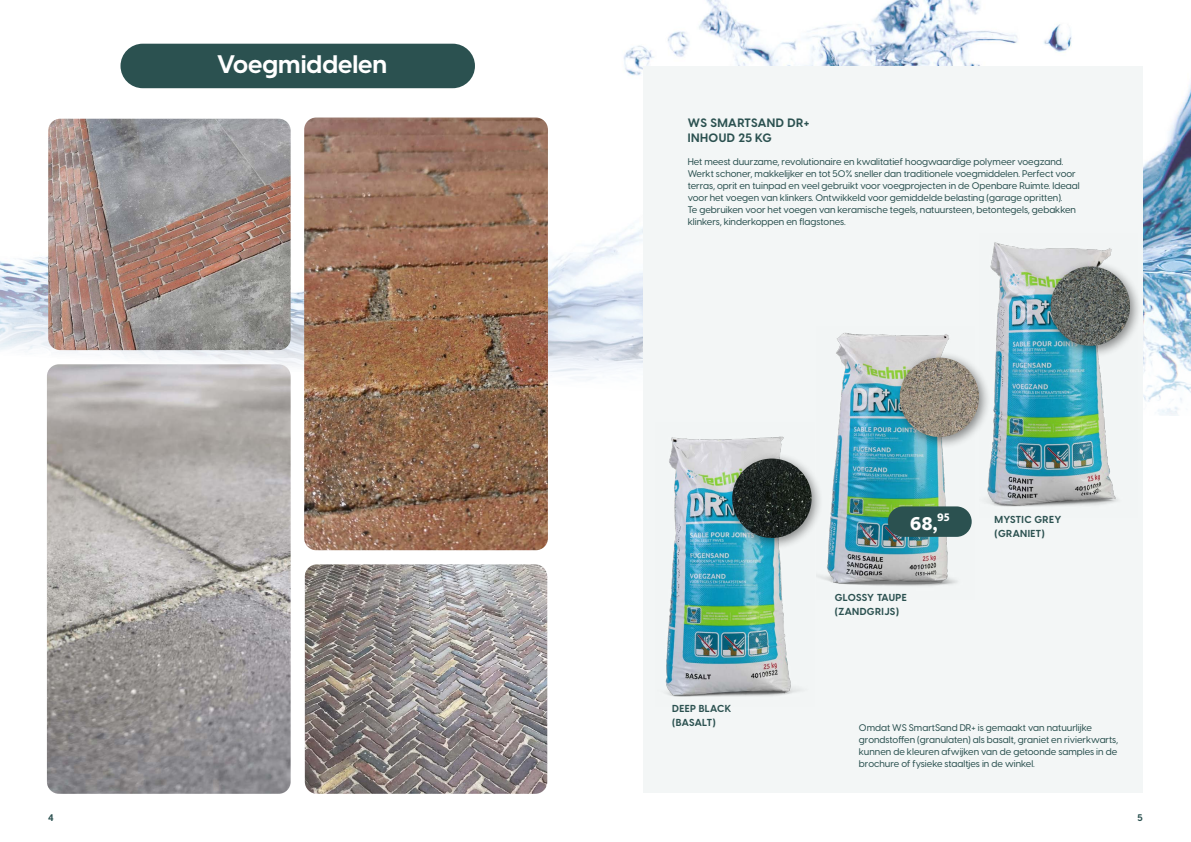
<style>
.page{position:relative;width:1191px;height:842px;background:#fff}
.page>*{position:absolute;margin:0;border:0;box-sizing:border-box;transform-origin:0 0}
.t1{font:700 25.2px "Mukta Malar";color:#fff}
.t2{font:700 25px "Visby CF";color:#fff}
.t3{font:700 12px/15px "Visby CF";letter-spacing:.04em;color:#2b5150}
.t4{font:700 10px/14px "Visby CF";letter-spacing:.04em;color:#2b5150}
.t5{font:500 9.5px/12px "Visby CF";color:#2b5150}
.t6{font:700 9.5px "Visby CF";color:#2b5150}
</style>
<div class="page">
<img style="left:0;top:0;width:1191px;height:415px">
<img style="left:48px;top:119px;width:243px;height:231px">
<div style="left:120px;top:44px;width:355px;height:44px;background:#2b5150;border-radius:22px"></div>
<img style="left:305px;top:564px;width:242px;height:230px">
<img style="left:47px;top:364px;width:244px;height:430px">
<img style="left:304px;top:118px;width:244px;height:432px">
<div style="left:643px;top:66px;width:499px;height:727px;background:#f3f6f6"></div>
<img style="left:987px;top:242px;width:131px;height:265px">
<img style="left:818px;top:332px;width:154px;height:254px">
<img style="left:665px;top:436px;width:135px;height:261px">
<div style="left:888px;top:506px;width:83px;height:31px;background:#2b5150;border-radius:15px"></div>
<div style="left:1044px;top:260px;width:98px;height:98px;background:#000;opacity:.45"></div>
<img style="left:1050px;top:266px;width:80px;height:80px;border-radius:40px">
<div style="left:726px;top:452px;width:97px;height:98px;background:#000;opacity:.45"></div>
<img style="left:732px;top:459px;width:79px;height:79px;border-radius:40px">
<div style="left:893px;top:351px;width:98px;height:98px;background:#000;opacity:.45"></div>
<img style="left:899px;top:358px;width:80px;height:79px;border-radius:40px">
<h2 class="t2" style="left:217px;top:48px;width:172px">Voegmiddelen</h2>
<p class="t3" style="left:688px;top:115px;width:123px">WS SMARTSAND DR+<br>INHOUD 25 KG</p>
<p class="t5" style="left:687px;top:156px;width:393px">Het meest duurzame, revolutionaire en kwalitatief hoogwaardige polymeer voegzand.<br>Werkt schoner, makkelijker en tot 50% sneller dan traditionele voegmiddelen. Perfect voor terras, oprit en tuinpad en veel gebruikt voor voegprojecten in de Openbare Ruimte. Ideaal voor het voegen van klinkers. Ontwikkeld voor gemiddelde belasting (garage opritten).<br>Te gebruiken voor het voegen van keramische tegels, natuursteen, betontegels, gebakken klinkers, kinderkoppen en flagstones.</p>
<p class="t4" style="left:672px;top:701px;width:61px">DEEP BLACK (BASALT)</p>
<h1 class="t1" style="left:909px;top:506px;width:42px">68,<sup>95</sup></h1>
<p class="t4" style="left:834px;top:591px;width:74px">GLOSSY TAUPE (ZANDGRIJS)</p>
<p class="t4" style="left:994px;top:512px;width:68px">MYSTIC GREY (GRANIET)</p>
<p class="t5" style="left:859px;top:722px;width:261px">Omdat WS SmartSand DR+ is gemaakt van natuurlijke grondstoffen (granulaten) als basalt, graniet en rivierkwarts, kunnen de kleuren afwijken van de getoonde samples in de brochure of fysieke staaltjes in de winkel.</p>
<p class="t6" style="left:48px;top:812px;width:7px">4</p>
<p class="t6" style="left:1137px;top:812px;width:7px">5</p>
</div>
